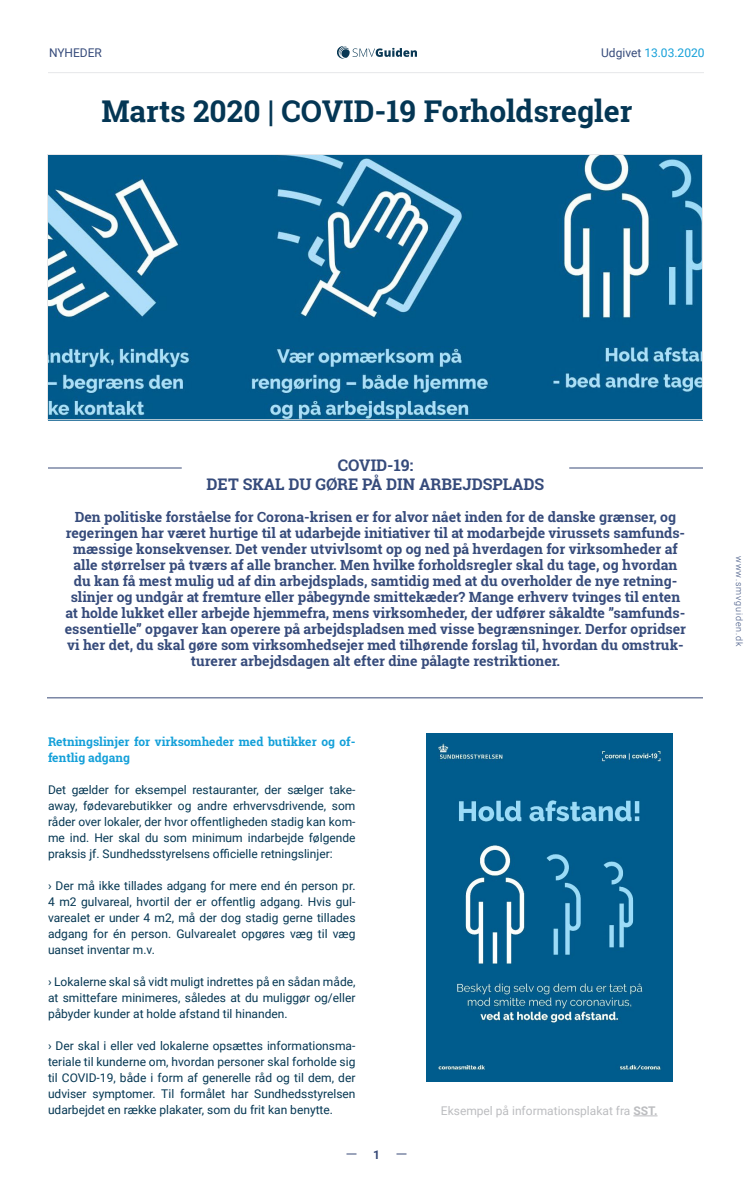
<style>
.page{position:relative;width:751px;height:1191px;background:#fff}
.page>*{position:absolute;margin:0;border:0;box-sizing:border-box;transform-origin:0 0}
.t1{font:700 30px "Roboto Slab";color:#043654}
.t2{font:700 16px "Roboto Slab";color:#364b7b}
.t3{font:700 14px/16px "Roboto Slab";color:#364b7b;text-align:center}
.SMV_Guiden_-_Artikle{font:12px/16px "Roboto";color:#053753;text-align:justify}
.SMV_Guiden_-_Artikle-2{font:700 12px/16px "Roboto Slab";color:#14a0d9}
.SMV_Guiden_-_Artikle-3{font:12px "Roboto";color:#bcbdc0}
.t4{font:12px "Roboto";color:#14a0d9}
.t5{font:12px "Roboto";color:#364b7b}
.t6{font:700 12px "Roboto";color:#384a78}
.t7{font:300 9px "Roboto";letter-spacing:.1em;color:#364b7b}
.s1{color:#364b7b}
.s2{font-weight:700}
</style>
<div class="page">
<hr style="left:48px;top:72px;width:656px;height:1px;background:#e6e7e9">
<svg style="left:337px;top:46px;width:80px;height:13px"></svg>
<img style="left:49px;top:156px;width:652px;height:262px">
<div style="left:47px;top:154px;width:656px;height:266px;border:1px solid #e6e7e9"></div>
<hr style="left:569px;top:468px;width:134px;height:1px;background:#384a78">
<hr style="left:48px;top:468px;width:134px;height:1px;background:#384a78">
<hr style="left:47px;top:698px;width:656px;height:1px;background:#384a78">
<img style="left:426px;top:734px;width:246px;height:348px">
<svg style="left:633px;top:1116px;width:25px;height:1px"></svg>
<p class="t5" style="left:49px;top:44px;width:55px">NYHEDER</p>
<p class="t4" style="left:601px;top:44px;width:105px"><span class="s1">Udgivet</span> 13.03.2020</p>
<p class="t1" style="left:101px;top:91px;width:533px">Marts 2020 | COVID-19 Forholdsregler</p>
<p class="t2" style="left:338px;top:454px;width:77px">COVID-19:</p>
<p class="t2" style="left:207px;top:473px;width:339px">DET SKAL DU GØRE PÅ DIN ARBEJDSPLADS</p>
<p class="t3" style="left:65px;top:509px;width:623px">Den politiske forståelse for Corona-krisen er for alvor nået inden for de danske grænser, og regeringen har været hurtige til at udarbejde initiativer til at modarbejde virussets samfunds&shy;mæssige konsekvenser. Det vender utvivlsomt op og ned på hverdagen for virksomheder af alle størrelser på tværs af alle brancher. Men hvilke forholdsregler skal du tage, og hvordan du kan få mest mulig ud af din arbejdsplads, samtidig med at du overholder de nye retning&shy;slinjer og undgår at fremture eller påbegynde smittekæder? Mange erhverv tvinges til enten at holde lukket eller arbejde hjemmefra, mens virksomheder, der udfører såkaldte ”samfunds&shy;essentielle” opgaver kan operere på arbejdspladsen med visse begrænsninger. Derfor opridser vi her det, du skal gøre som virksomhedsejer med tilhørende forslag til, hvordan du omstruk&shy;turerer arbejdsdagen alt efter dine pålagte restriktioner.</p>
<p class="SMV_Guiden_-_Artikle-2" style="left:48px;top:734px;width:309px">Retningslinjer for virksomheder med butikker og of&shy;fentlig adgang</p>
<p class="SMV_Guiden_-_Artikle" style="left:48px;top:782px;width:309px">Det gælder for eksempel restauranter, der sælger take&shy;away, fødevarebutikker og andre erhvervsdrivende, som råder over lokaler, der hvor offentligheden stadig kan kom&shy;me ind. Her skal du som minimum indarbejde følgende praksis jf. Sundhedsstyrelsens officielle retningslinjer:</p>
<p class="SMV_Guiden_-_Artikle" style="left:48px;top:878px;width:309px">› Der må ikke tillades adgang for mere end én person pr.<br>4 m2 gulvareal, hvortil der er offentlig adgang. Hvis gul&shy;varealet er under 4 m2, må der dog stadig gerne tillades adgang for én person. Gulvarealet opgøres væg til væg uanset inventar m.v.</p>
<p class="SMV_Guiden_-_Artikle" style="left:48px;top:974px;width:309px">› Lokalerne skal så vidt muligt indrettes på en sådan måde, at smittefare minimeres, således at du muliggør og/eller påbyder kunder at holde afstand til hinanden.</p>
<p class="SMV_Guiden_-_Artikle" style="left:48px;top:1038px;width:309px">› Der skal i eller ved lokalerne opsættes informationsma&shy;teriale til kunderne om, hvordan personer skal forholde sig til COVID-19, både i form af generelle råd og til dem, der udviser symptomer. Til formålet har Sundhedsstyrelsen udarbejdet en række plakater, som du frit kan benytte.</p>
<p class="t6" style="left:373px;top:1146px;width:8px">1</p>
<p class="SMV_Guiden_-_Artikle-3" style="left:441px;top:1102px;width:218px">Eksempel på informationsplakat fra <span class="s2">SST.</span></p>
<p class="t7" style="left:746px;top:556px;width:92px;rotate:90deg">www.smvguiden.dk</p>
</div>
